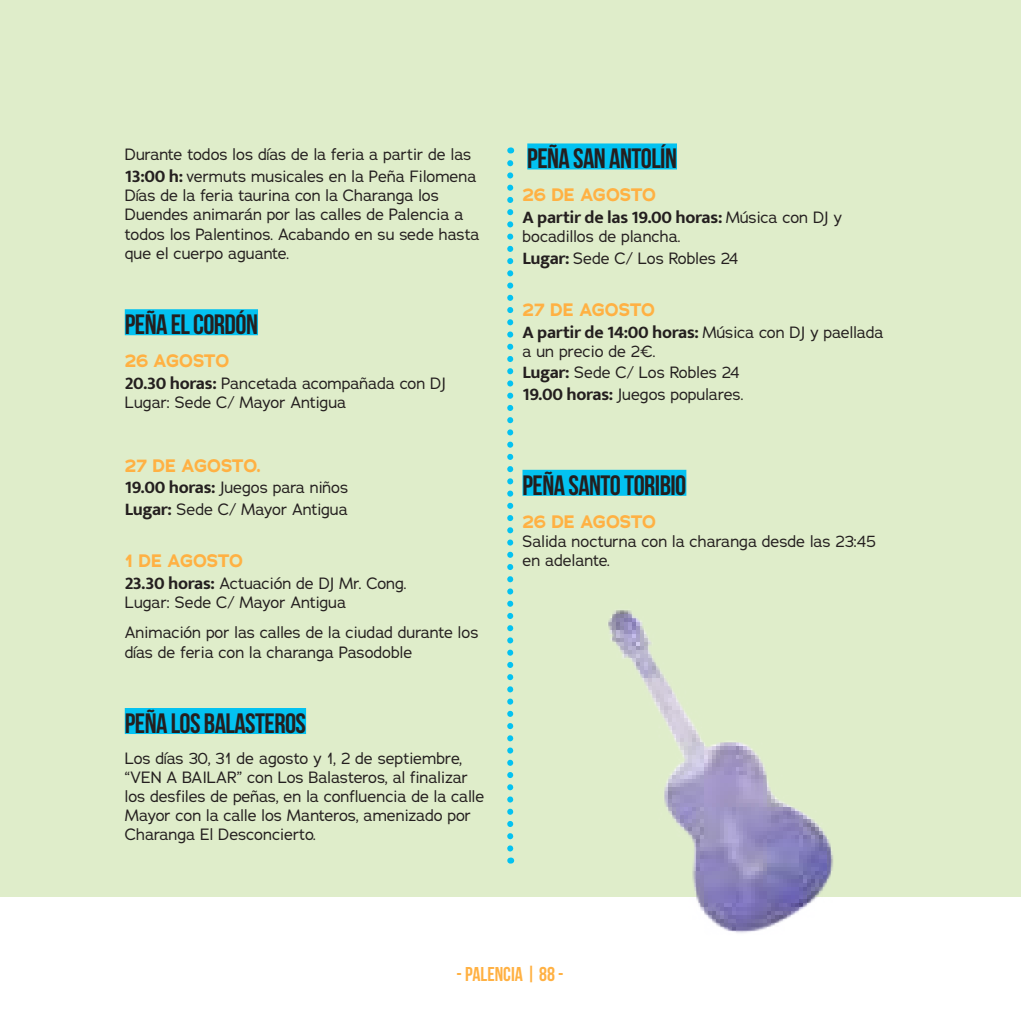
<style>
.page{position:relative;width:1021px;height:1021px;background:#fff}
.page>*{position:absolute;margin:0;border:0;box-sizing:border-box;transform-origin:0 0}
.t1{font:700 28px "Bebas Neue";letter-spacing:-.02em;color:#241f1f}
.t2{font:700 20px "Bebas Neue";color:#ffb143}
.t3{font:700 18px "Mukta";letter-spacing:-.02em;color:#241f1f}
.t4{font:700 18px "Adrianna";letter-spacing:-.02em;color:#ffb143}
.t5{font:16px/19.2px "Adrianna";color:#241f1f}
.s1{font-family:"Mukta";font-weight:700;font-size:18px}
.s2{font-family:"Adrianna";font-weight:400;font-size:16px}
</style>
<div class="page">
<div style="left:0;top:0;width:1020px;height:896px;background:#dfedca"></div>
<svg style="left:507px;top:147px;width:6px;height:701px"></svg>
<div style="left:125px;top:309px;width:133px;height:26px;background:#03c2f1"></div>
<div style="left:125px;top:708px;width:181px;height:26px;background:#03c2f1"></div>
<div style="left:527px;top:143px;width:150px;height:26px;background:#03c2f1"></div>
<div style="left:522px;top:470px;width:164px;height:26px;background:#03c2f1"></div>
<img style="left:578px;top:610px;width:318px;height:323px">
<p class="t5" style="left:125px;top:144px;width:353px;line-height:21.6px">Durante todos los días de la feria a partir de las<br><span class="s1">13:00 h:</span> vermuts musicales en la Peña Filomena</p>
<p class="t5" style="left:125px;top:186px;width:356px">Días de la feria taurina con la Charanga los Duendes animarán por las calles de Palencia a todos los Palentinos. Acabando en su sede hasta que el cuerpo aguante.</p>
<h1 class="t1" style="left:125px;top:309px;width:135px">PEÑA EL CORDÓN</h1>
<p class="t4" style="left:125px;top:349px;width:106px">26 AGOSTO</p>
<p class="t5" style="left:125px;top:373px;width:322px"><span class="s1">20.30 horas:</span> Pancetada acompañada con DJ<br>Lugar: Sede C/ Mayor Antigua</p>
<p class="t4" style="left:125px;top:453px;width:137px">27 DE AGOSTO.</p>
<p class="t5" style="left:125px;top:476px;width:225px;line-height:21.6px"><span class="s1">19.00 horas:</span> Juegos para niños<br><span class="s1">Lugar:</span> Sede C/ Mayor Antigua</p>
<p class="t4" style="left:125px;top:548px;width:120px">1 DE AGOSTO</p>
<p class="t5" style="left:125px;top:573px;width:283px"><span class="s1">23.30 horas:</span> Actuación de DJ Mr. Cong.<br>Lugar: Sede C/ Mayor Antigua</p>
<p class="t5" style="left:125px;top:622px;width:355px">Animación por las calles de la ciudad durante los días de feria con la charanga Pasodoble</p>
<h1 class="t1" style="left:125px;top:708px;width:183px">PEÑA LOS BALASTEROS</h1>
<p class="t5" style="left:125px;top:748px;width:361px">Los días 30, 31 de agosto y 1, 2 de septiembre, “VEN A BAILAR” con Los Balasteros, al finalizar los desfiles de peñas, en la confluencia de la calle Mayor con la calle los Manteros, amenizado por Charanga El Desconcierto.</p>
<h1 class="t1" style="left:527px;top:143px;width:151px">PEÑA SAN ANTOLÍN</h1>
<p class="t4" style="left:522px;top:183px;width:135px">26 DE AGOSTO</p>
<p class="t3" style="left:522px;top:206px;width:321px">A partir de las 19.00 horas: <span class="s2">Música con DJ y</span></p>
<p class="t5" style="left:522px;top:225px;width:217px;line-height:21.6px">bocadillos de plancha.<br><span class="s1">Lugar:</span> Sede C/ Los Robles 24</p>
<p class="t4" style="left:522px;top:298px;width:134px">27 DE AGOSTO</p>
<p class="t3" style="left:522px;top:321px;width:362px">A partir de 14:00 horas: <span class="s2">Música con DJ y paellada</span></p>
<p class="t5" style="left:522px;top:340px;width:222px;line-height:21.6px">a un precio de 2€.<br><span class="s1">Lugar:</span> Sede C/ Los Robles 24<br><span class="s1">19.00 horas:</span> Juegos populares.</p>
<h1 class="t1" style="left:522px;top:470px;width:165px">PEÑA SANTO TORIBIO</h1>
<p class="t4" style="left:522px;top:509px;width:135px">26 DE AGOSTO</p>
<p class="t5" style="left:522px;top:531px;width:355px">Salida nocturna con la charanga desde las 23:45 en adelante.</p>
<p class="t2" style="left:456px;top:963px;width:108px">- PALENCIA | 88 -</p>
</div>
